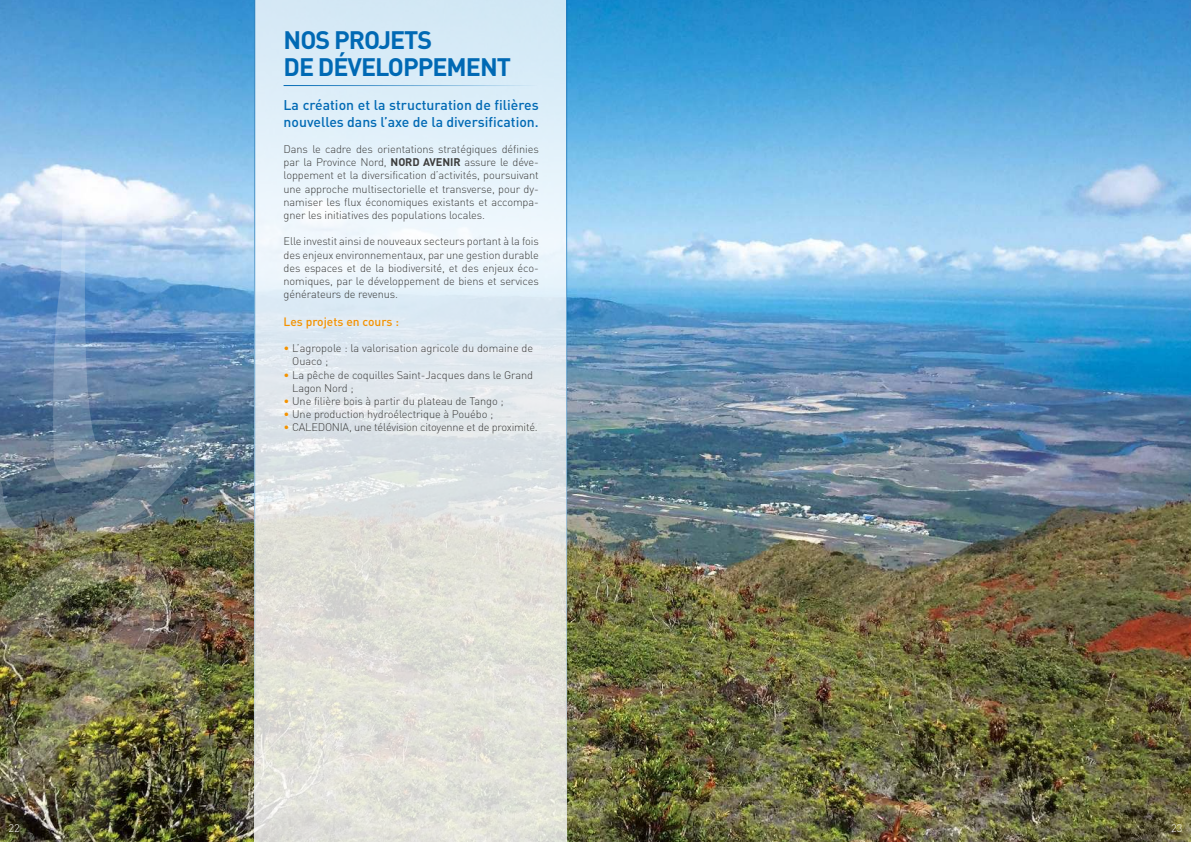
<style>
.page{position:relative;width:1191px;height:842px;background:#fff}
.page>*{position:absolute;margin:0;border:0;box-sizing:border-box;transform-origin:0 0}
.t1{font:700 25px/27px "DIN";letter-spacing:-.04em;color:#0069b4}
.t2{font:500 14px/16.8px "DIN";color:#0069b4}
.t3{font:500 12px "DIN";color:#f39200}
.t4{font:300 11px/13.2px "DIN";letter-spacing:-.01em;color:#3c3c3b;text-align:justify}
.t5{font:300 11px "DIN";color:#fff}
.s1{font-weight:700}
.s2{color:#f39200}
</style>
<div class="page">
<img style="left:0;top:0;width:1191px;height:842px">
<svg style="left:255px;top:0;width:311px;height:842px;background:#e1e7e9"></svg>
<hr style="left:254px;top:0;width:1px;height:842px;background:#0069b4">
<hr style="left:566px;top:0;width:1px;height:842px;background:#0069b4">
<hr style="left:283px;top:85px;width:254px;height:1px;background:#0069b4">
<img style="left:0;top:170px;width:208px;height:672px">
<h1 class="t1" style="left:283px;top:26px;width:229px">NOS PROJETS<br>DE DÉVELOPPEMENT</h1>
<p class="t2" style="left:283px;top:97px;width:257px">La création et la structuration de filières nouvelles dans l’axe de la diversification.</p>
<p class="t4" style="left:283px;top:143px;width:257px">Dans le cadre des orientations stratégiques définies par la Province Nord, <span class="s1">NORD AVENIR</span> assure le déve&shy;loppement et la diversification d’activités, poursuivant une approche multisectorielle et transverse, pour dy&shy;namiser les flux économiques existants et accompa&shy;gner les initiatives des populations locales.</p>
<p class="t4" style="left:283px;top:235px;width:257px">Elle investit ainsi de nouveaux secteurs portant à la fois des enjeux environnementaux, par une gestion durable des espaces et de la biodiversité, et des enjeux éco&shy;nomiques, par le développement de biens et services générateurs de revenus.</p>
<p class="t3" style="left:283px;top:316px;width:117px">Les projets en cours :</p>
<p class="t4" style="left:292px;top:342px;width:243px;text-indent:-9px"><span class="s2">•</span> L’agropole : la valorisation agricole du domaine de<br>Ouaco ;</p>
<p class="t4" style="left:292px;top:368px;width:242px;text-indent:-9px"><span class="s2">•</span> La pêche de coquilles Saint-Jacques dans le Grand<br>Lagon Nord ;</p>
<p class="t4" style="left:283px;top:395px;width:222px"><span class="s2">•</span> Une filière bois à partir du plateau de Tango ;</p>
<p class="t4" style="left:283px;top:408px;width:211px"><span class="s2">•</span> Une production hydroélectrique à Pouébo ;</p>
<p class="t4" style="left:283px;top:421px;width:256px"><span class="s2">•</span> CALEDONIA, une télévision citoyenne et de proximité.</p>
<p class="t5" style="left:9px;top:822px;width:13px">22</p>
<p class="t5" style="left:1171px;top:822px;width:13px">23</p>
</div>
